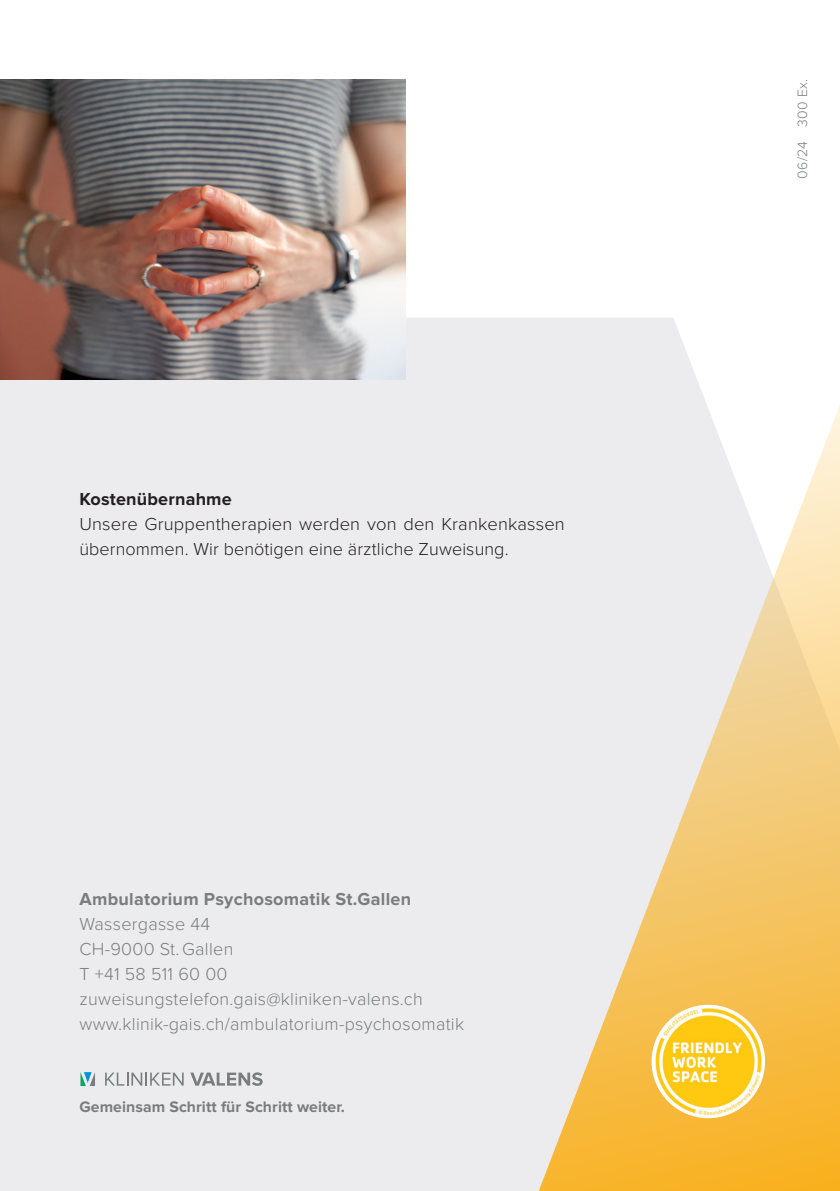
<style>
.page{position:relative;width:840px;height:1191px;background:#fff}
.page>*{position:absolute;margin:0;border:0;box-sizing:border-box;transform-origin:0 0}
._02_02_Grundtext_Light_9pt{font:300 18px "Proxima Nova";letter-spacing:.015em;color:#7a7c7f}
._02_02_Grundtext_Light_9pt-2{font:300 18px/25px "Proxima Nova";letter-spacing:.01em;color:#231f20}
._02_02_Grundtext_Light_9pt-3{font:700 18px "Proxima Nova";letter-spacing:.015em;color:#7a7c7f}
._02_02_Grundtext_Light_9pt-4{font:700 18px "Proxima Nova";letter-spacing:.01em;color:#231f20}
.lauftext{font:700 15.8px "Proxima Nova";letter-spacing:.005em;color:#7a7c7f}
._02_02_Grundtext_Light_9pt-5{font:300 14px "Proxima Nova";letter-spacing:.015em;color:#7a7c7f}
</style>
<div class="page">
<div style="left:0;top:317px;width:706px;height:874px;background:#ececee"></div>
<svg style="left:532px;top:404px;width:307px;height:787px;fill:#f1ecee"></svg>
<svg style="left:105px;top:1072px;width:78px;height:13px"></svg>
<svg style="left:190px;top:1072px;width:72px;height:13px"></svg>
<svg style="left:80px;top:1072px;width:15px;height:14px"></svg>
<img style="left:652px;top:1004px;width:111px;height:114px">
<img style="left:0;top:79px;width:405px;height:300px">
<p class="_02_02_Grundtext_Light_9pt-4" style="left:79px;top:488px;width:154px">Kostenübernahme</p>
<p class="_02_02_Grundtext_Light_9pt-2" style="left:79px;top:512px;width:486px">Unsere Gruppentherapien werden von den Krankenkassen übernommen. Wir benötigen eine ärztliche Zuweisung.</p>
<p class="_02_02_Grundtext_Light_9pt-3" style="left:79px;top:888px;width:333px">Ambulatorium Psychosomatik St.Gallen</p>
<p class="_02_02_Grundtext_Light_9pt" style="left:79px;top:915px;width:132px">Wassergasse 44</p>
<p class="_02_02_Grundtext_Light_9pt" style="left:79px;top:940px;width:155px">CH-9000 St. Gallen</p>
<p class="_02_02_Grundtext_Light_9pt" style="left:79px;top:965px;width:149px">T +41 58 511 60 00</p>
<p class="_02_02_Grundtext_Light_9pt" style="left:79px;top:990px;width:345px">zuweisungstelefon.gais@kliniken-valens.ch</p>
<p class="_02_02_Grundtext_Light_9pt" style="left:79px;top:1015px;width:386px">www.klinik-gais.ch/ambulatorium-psychosomatik</p>
<p class="lauftext" style="left:79px;top:1097px;width:267px">Gemeinsam Schritt für Schritt weiter.</p>
<p class="_02_02_Grundtext_Light_9pt-5" style="left:795px;top:178px;width:101px;rotate:-90deg">06/24 300 Ex.</p>
</div>
